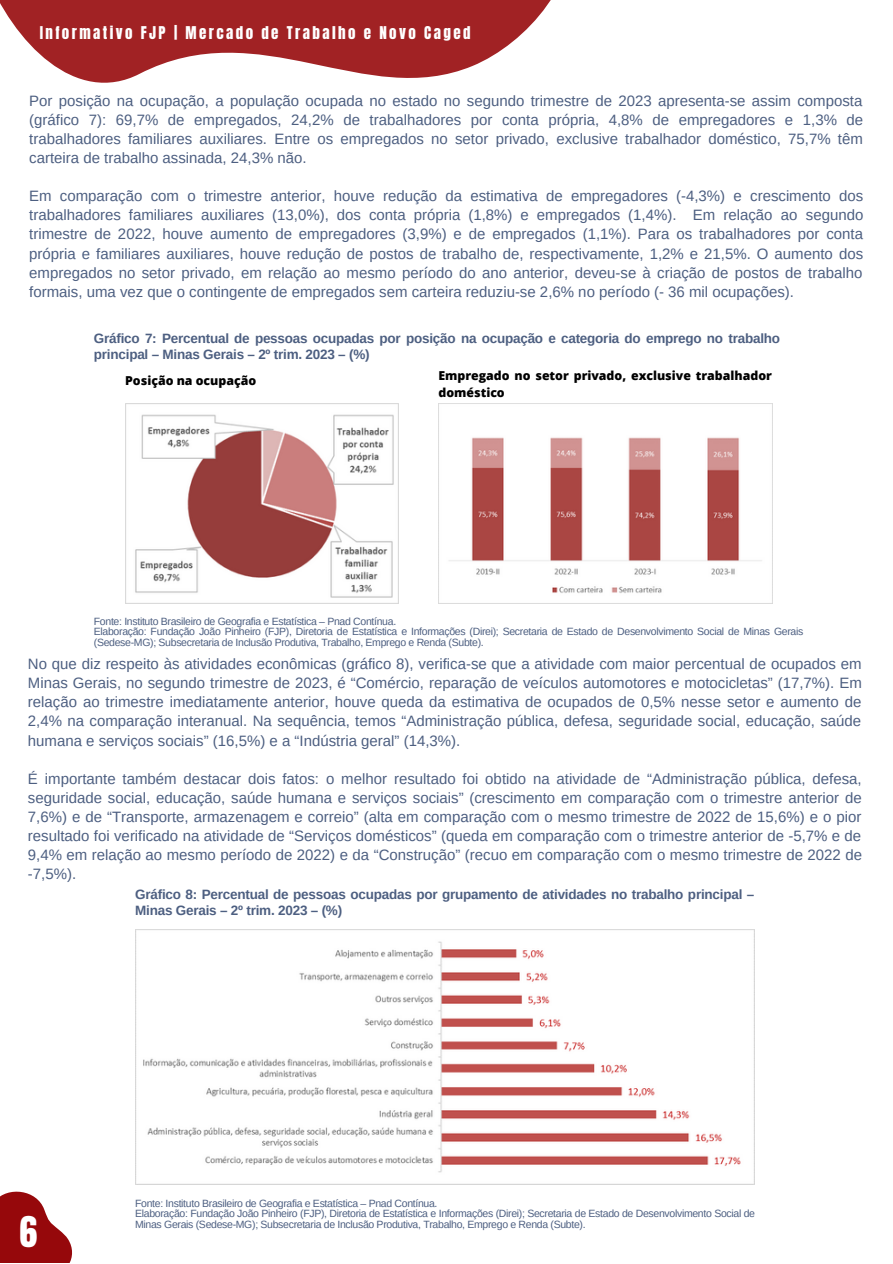
<style>
.page{position:relative;width:893px;height:1264px;background:#fff}
.page>*{position:absolute;margin:0;border:0;box-sizing:border-box;transform-origin:0 0}
.t1{font:36px "Anton";color:#fff}
.t2{font:15px/19px "Arimo";color:#4d5f81;text-align:justify}
.t3{font:15px "Anton";letter-spacing:.16em;color:#fff}
.t4{font:700 13.5px/15.8px "Arimo";letter-spacing:-.015em;color:#4d5f81}
.t5{font:800 12.3px/16.4px "Open Sans";color:#000}
.t6{font:10.5px/10.5px "Arimo";letter-spacing:-.03em;color:#4d5f81}
</style>
<div class="page">
<svg style="left:0;top:0;width:551px;height:83px;fill:#a12224"></svg>
<svg style="left:0;top:1191px;width:72px;height:71px"></svg>
<img style="left:125px;top:403px;width:273px;height:200px">
<img style="left:438px;top:403px;width:334px;height:200px">
<img style="left:135px;top:929px;width:619px;height:255px">
<p class="t3" style="left:40px;top:22px;width:432px">Informativo FJP | Mercado de Trabalho e Novo Caged</p>
<p class="t2" style="left:29px;top:91px;width:835px">Por posição na ocupação, a população ocupada no estado no segundo trimestre de 2023 apresenta-se assim composta (gráfico 7): 69,7% de empregados, 24,2% de trabalhadores por conta própria, 4,8% de empregadores e 1,3% de trabalhadores familiares auxiliares. Entre os empregados no setor privado, exclusive trabalhador doméstico, 75,7% têm carteira de trabalho assinada, 24,3% não.</p>
<p class="t2" style="left:29px;top:186px;width:835px">Em comparação com o trimestre anterior, houve redução da estimativa de empregadores (-4,3%) e crescimento dos trabalhadores familiares auxiliares (13,0%), dos conta própria (1,8%) e empregados (1,4%). Em relação ao segundo trimestre de 2022, houve aumento de empregadores (3,9%) e de empregados (1,1%). Para os trabalhadores por conta própria e familiares auxiliares, houve redução de postos de trabalho de, respectivamente, 1,2% e 21,5%. O aumento dos empregados no setor privado, em relação ao mesmo período do ano anterior, deveu-se à criação de postos de trabalho formais, uma vez que o contingente de empregados sem carteira reduziu-se 2,6% no período (- 36 mil ocupações).</p>
<p class="t4" style="left:94px;top:330px;width:687px">Gráfico 7: Percentual de pessoas ocupadas por posição na ocupação e categoria do emprego no trabalho principal – Minas Gerais – 2º trim. 2023 – (%)</p>
<p class="t5" style="left:125px;top:372px;width:132px">Posição na ocupação</p>
<p class="t5" style="left:438px;top:367px;width:335px">Empregado no setor privado, exclusive trabalhador doméstico</p>
<p class="t6" style="left:94px;top:616px;width:304px">Fonte: Instituto Brasileiro de Geografia e Estatística – Pnad Contínua.</p>
<p class="t6" style="left:94px;top:626px;width:711px">Elaboração: Fundação João Pinheiro (FJP), Diretoria de Estatística e Informações (Direi); Secretaria de Estado de Desenvolvimento Social de Minas Gerais (Sedese-MG); Subsecretaria de Inclusão Produtiva, Trabalho, Emprego e Renda (Subte).</p>
<p class="t2" style="left:28px;top:654px;width:835px">No que diz respeito às atividades econômicas (gráfico 8), verifica-se que a atividade com maior percentual de ocupados em Minas Gerais, no segundo trimestre de 2023, é “Comércio, reparação de veículos automotores e motocicletas” (17,7%). Em relação ao trimestre imediatamente anterior, houve queda da estimativa de ocupados de 0,5% nesse setor e aumento de 2,4% na comparação interanual. Na sequência, temos “Administração pública, defesa, seguridade social, educação, saúde humana e serviços sociais” (16,5%) e a “Indústria geral” (14,3%).</p>
<p class="t2" style="left:28px;top:769px;width:835px">É importante também destacar dois fatos: o melhor resultado foi obtido na atividade de “Administração pública, defesa, seguridade social, educação, saúde humana e serviços sociais” (crescimento em comparação com o trimestre anterior de 7,6%) e de “Transporte, armazenagem e correio” (alta em comparação com o mesmo trimestre de 2022 de 15,6%) e o pior resultado foi verificado na atividade de “Serviços domésticos” (queda em comparação com o trimestre anterior de -5,7% e de 9,4% em relação ao mesmo período de 2022) e da “Construção” (recuo em comparação com o mesmo trimestre de 2022 de -7,5%).</p>
<p class="t4" style="left:135px;top:886px;width:620px">Gráfico 8: Percentual de pessoas ocupadas por grupamento de atividades no trabalho principal –<br>Minas Gerais – 2º trim. 2023 – (%)</p>
<p class="t1" style="left:19px;top:1205px;width:19px">6</p>
<p class="t6" style="left:135px;top:1197px;width:304px">Fonte: Instituto Brasileiro de Geografia e Estatística – Pnad Contínua.</p>
<p class="t6" style="left:135px;top:1208px;width:621px">Elaboração: Fundação João Pinheiro (FJP), Diretoria de Estatística e Informações (Direi); Secretaria de Estado de Desenvolvimento Social de<br>Minas Gerais (Sedese-MG); Subsecretaria de Inclusão Produtiva, Trabalho, Emprego e Renda (Subte).</p>
</div>
